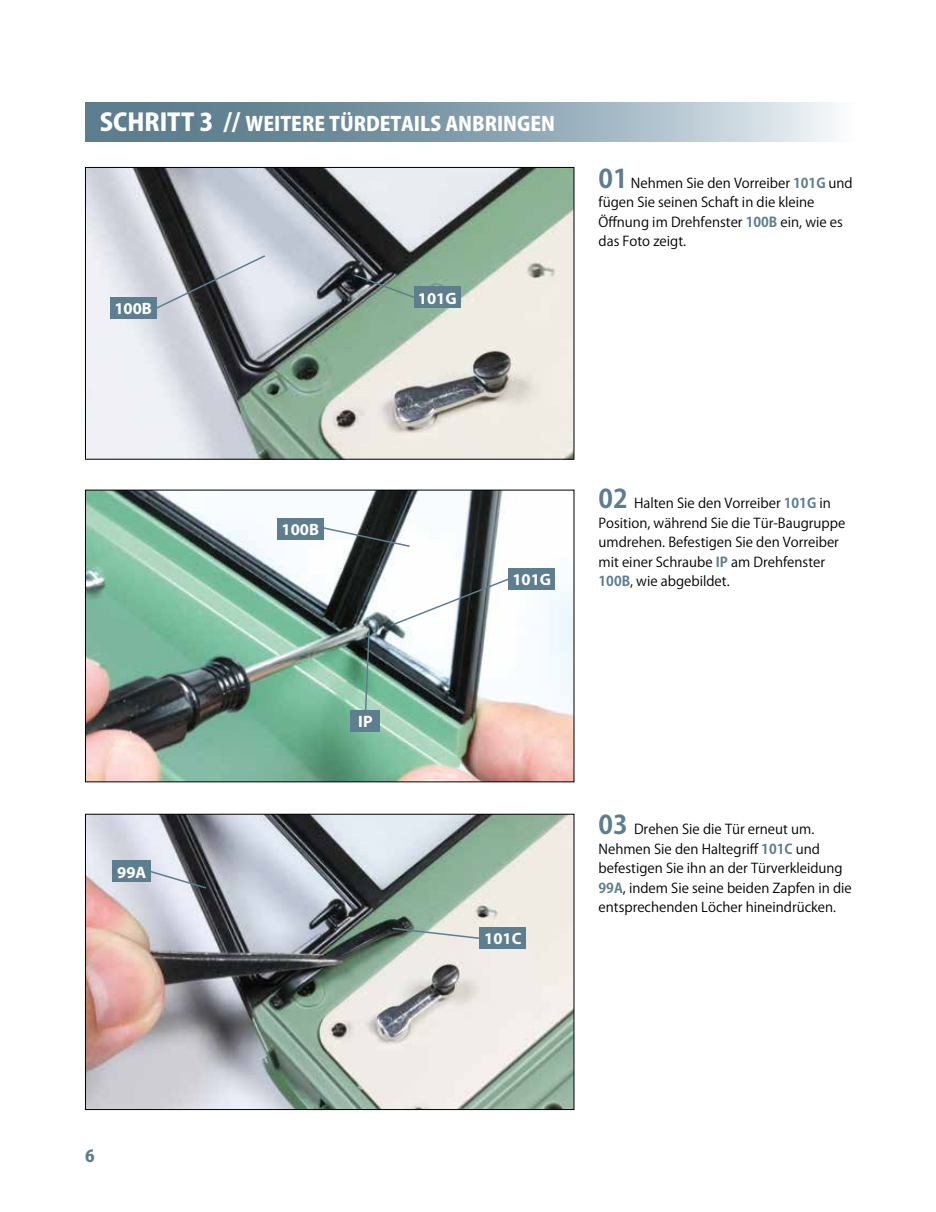
<style>
.page{position:relative;width:936px;height:1212px;background:#fff}
.page>*{position:absolute;margin:0;border:0;box-sizing:border-box;transform-origin:0 0}
.t1{font:800 19.5px "Koz Go Pro";color:#fff}
.t2{font:700 16.5px "Myriad Pro";color:#fff}
.t3{font:800 16.5px "Koz Go Pro";color:#5d7e8e}
.t4{font:13.5px/19.5px "Koz Go Pro";color:#000}
.s1{font-size:24px}
.s2{font-weight:700;font-size:25.5px;color:#5d7e8e}
.s3{font-weight:700;color:#5d7e8e}
</style>
<div class="page">
<img style="left:87px;top:169px;width:485px;height:289px">
<div style="left:85px;top:167px;width:489px;height:293px;border:1px solid #000"></div>
<img style="left:87px;top:816px;width:485px;height:292px">
<div style="left:85px;top:814px;width:489px;height:296px;border:1px solid #000"></div>
<img style="left:87px;top:492px;width:485px;height:288px">
<div style="left:85px;top:490px;width:489px;height:292px;border:1px solid #000"></div>
<svg style="left:85px;top:102px;width:751px;height:39px;background:#8ea6b3"></svg>
<svg style="left:363px;top:629px;width:7px;height:81px"></svg>
<svg style="left:129px;top:864px;width:79px;height:26px;background:#a3a6b1"></svg>
<div style="left:113px;top:861px;width:38px;height:21px;background:#5d7e8e"></div>
<div style="left:350px;top:710px;width:30px;height:21px;background:#5d7e8e"></div>
<svg style="left:352px;top:273px;width:80px;height:32px;background:#70897c"></svg>
<div style="left:414px;top:287px;width:46px;height:21px;background:#5d7e8e"></div>
<svg style="left:143px;top:222px;width:159px;height:93px;background:#aeb2ba"></svg>
<div style="left:110px;top:297px;width:46px;height:21px;background:#5d7e8e"></div>
<svg style="left:389px;top:574px;width:128px;height:53px"></svg>
<div style="left:508px;top:568px;width:47px;height:22px;background:#5d7e8e"></div>
<svg style="left:309px;top:523px;width:102px;height:25px"></svg>
<div style="left:277px;top:518px;width:47px;height:21px;background:#5d7e8e"></div>
<svg style="left:391px;top:927px;width:88px;height:14px"></svg>
<div style="left:479px;top:927px;width:47px;height:22px;background:#5d7e8e"></div>
<h1 class="t1" style="left:100px;top:111px;width:456px"><span class="s1">SCHRITT 3 //</span> WEITERE TÜRDETAILS ANBRINGEN</h1>
<p class="t2" style="left:114px;top:298px;width:39px">100B</p>
<p class="t2" style="left:418px;top:287px;width:40px">101G</p>
<p class="t4" style="left:598px;top:173px;width:256px"><span class="s2">01</span> Nehmen Sie den Vorreiber <span class="s3">101G</span> und fügen Sie seinen Schaft in die kleine<br>Öffnung im Drehfenster <span class="s3">100B</span> ein, wie es das Foto zeigt.</p>
<p class="t2" style="left:117px;top:861px;width:31px">99A</p>
<p class="t2" style="left:281px;top:519px;width:39px">100B</p>
<p class="t2" style="left:358px;top:711px;width:16px">IP</p>
<p class="t2" style="left:512px;top:569px;width:40px">101G</p>
<p class="t4" style="left:598px;top:494px;width:248px"><span class="s2">02</span> Halten Sie den Vorreiber <span class="s3">101G</span> in Position, während Sie die Tür-Baugruppe umdrehen. Befestigen Sie den Vorreiber mit einer Schraube <span class="s3">IP</span> am Drehfenster <span class="s3">100B</span>, wie abgebildet.</p>
<p class="t2" style="left:484px;top:928px;width:39px">101C</p>
<p class="t4" style="left:598px;top:820px;width:255px"><span class="s2">03</span> Drehen Sie die Tür erneut um.<br>Nehmen Sie den Haltegriff <span class="s3">101C</span> und befestigen Sie ihn an der Türverkleidung <span class="s3">99A</span>, indem Sie seine beiden Zapfen in die entsprechenden Löcher hineindrücken.</p>
<p class="t3" style="left:85px;top:1145px;width:11px">6</p>
</div>
